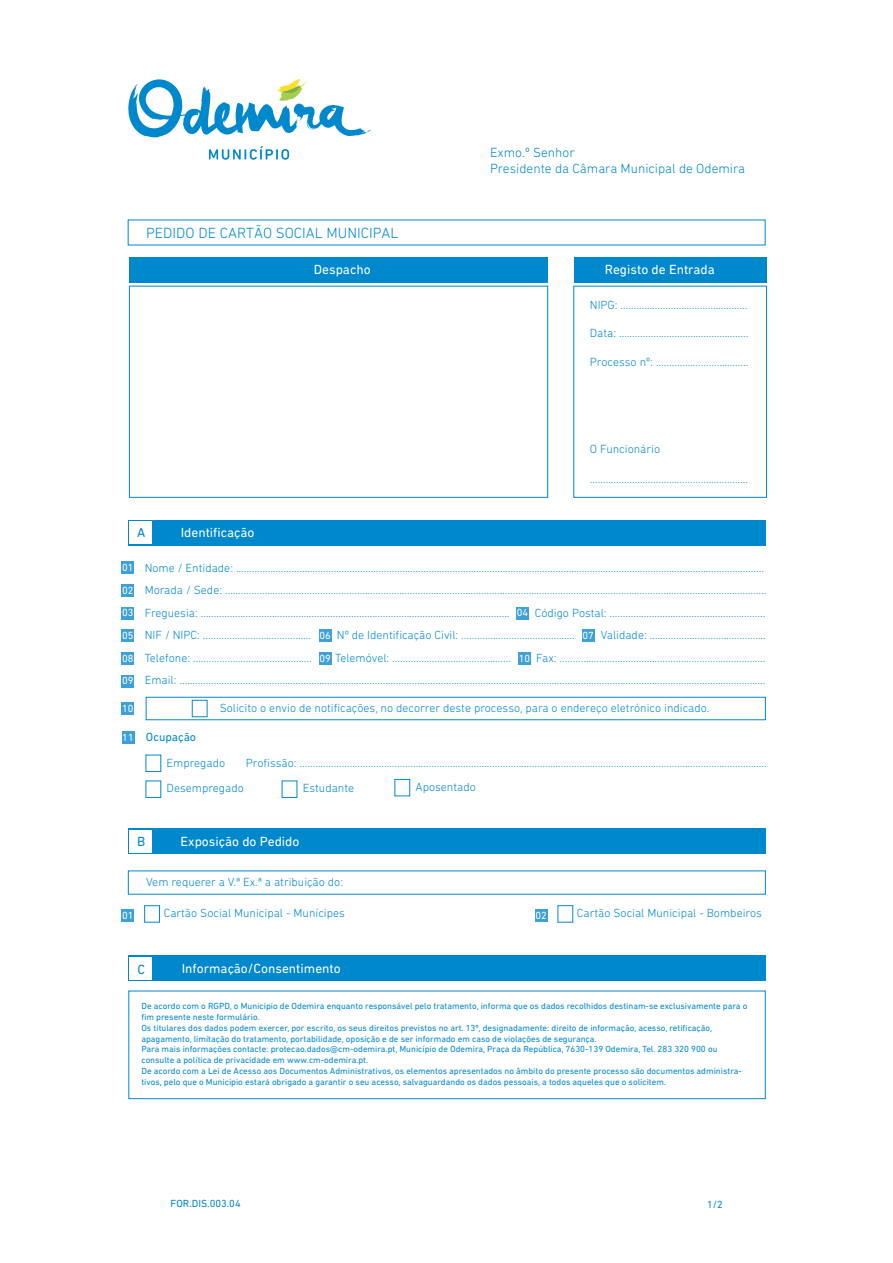
<style>
.page{position:relative;width:893px;height:1263px;background:#fff}
.page>*{position:absolute;margin:0;border:0;box-sizing:border-box;transform-origin:0 0}
.t1{font:300 15px "DIN Next Rounded LT Pro";color:#0088cd}
.t2{font:13.5px "DIN Next Rounded LT Pro";color:#fff}
.t3{font:300 13.5px/16.2px "DIN Next Rounded LT Pro";color:#0088cd}
.t4{font:13.5px "DIN Next Rounded LT Pro";color:#0088cd}
.t5{font:300 12px/22.5px "DIN Next Rounded LT Pro";color:#0088cd}
.t6{font:10.5px/22.6px "DIN Next Rounded LT Pro";color:#fff;text-align:justify}
.t7{font:10.5px "DIN Next Rounded LT Pro";color:#0088cd}
.t8{font:9px/10.8px "DIN Next Rounded LT Pro";color:#0088cd}
.s1{font-weight:400;font-size:10.5px;color:#fff}
.s2{font-weight:400}
</style>
<div class="page">
<svg style="left:209px;top:146px;width:80px;height:14px"></svg>
<svg style="left:128px;top:78px;width:243px;height:60px"></svg>
<div style="left:128px;top:520px;width:637px;height:25px;background:#0088cd"></div>
<div style="left:129px;top:521px;width:23px;height:23px;background:#fff"></div>
<div style="left:192px;top:700px;width:15px;height:17px;border:1px solid #0088cd"></div>
<div style="left:122px;top:561px;width:12px;height:13px;background:#3ea0d8"></div>
<div style="left:122px;top:584px;width:12px;height:13px;background:#3ea0d8"></div>
<div style="left:122px;top:607px;width:12px;height:12px;background:#3ea0d8"></div>
<div style="left:516px;top:607px;width:13px;height:12px;background:#3ea0d8"></div>
<div style="left:122px;top:629px;width:12px;height:13px;background:#3ea0d8"></div>
<div style="left:319px;top:629px;width:12px;height:13px;background:#3ea0d8"></div>
<div style="left:582px;top:629px;width:12px;height:13px;background:#3ea0d8"></div>
<div style="left:122px;top:652px;width:12px;height:13px;background:#3ea0d8"></div>
<div style="left:319px;top:652px;width:12px;height:13px;background:#3ea0d8"></div>
<div style="left:518px;top:652px;width:13px;height:13px;background:#3ea0d8"></div>
<div style="left:122px;top:675px;width:12px;height:12px;background:#3ea0d8"></div>
<div style="left:122px;top:702px;width:12px;height:13px;background:#3ea0d8"></div>
<div style="left:129px;top:257px;width:419px;height:25px;background:#0088cd"></div>
<div style="left:574px;top:257px;width:192px;height:25px;background:#0088cd"></div>
<div style="left:129px;top:286px;width:419px;height:212px;border:1px solid #0088cd"></div>
<div style="left:573px;top:286px;width:194px;height:212px;border:1px solid #0088cd"></div>
<div style="left:128px;top:829px;width:637px;height:25px;background:#0088cd"></div>
<div style="left:129px;top:830px;width:23px;height:23px;background:#fff"></div>
<div style="left:122px;top:909px;width:12px;height:13px;background:#3ea0d8"></div>
<div style="left:144px;top:905px;width:16px;height:17px;border:1px solid #0088cd"></div>
<div style="left:122px;top:731px;width:12px;height:13px;background:#3ea0d8"></div>
<div style="left:146px;top:755px;width:15px;height:17px;border:1px solid #0088cd"></div>
<div style="left:535px;top:909px;width:13px;height:13px;background:#3ea0d8"></div>
<div style="left:128px;top:991px;width:638px;height:108px;border:1px solid #0088cd"></div>
<div style="left:128px;top:956px;width:638px;height:25px;background:#0088cd"></div>
<div style="left:129px;top:957px;width:23px;height:23px;background:#fff"></div>
<p class="t1" style="left:146px;top:225px;width:254px">PEDIDO DE CARTÃO SOCIAL MUNICIPAL</p>
<p class="t3" style="left:490px;top:144px;width:257px">Exmo.º Senhor<br>Presidente da Câmara Municipal de Odemira</p>
<p class="t2" style="left:314px;top:262px;width:58px">Despacho</p>
<p class="t2" style="left:605px;top:262px;width:111px">Registo de Entrada</p>
<p class="t5" style="left:590px;top:294px;width:159px">NIPG: ................................................</p>
<p class="t5" style="left:590px;top:322px;width:160px">Data: .................................................</p>
<p class="t5" style="left:590px;top:351px;width:160px">Processo nº: ...................................</p>
<p class="t5" style="left:590px;top:437px;width:72px">O Funcionário</p>
<p class="t4" style="left:137px;top:524px;width:10px">A</p>
<p class="t2" style="left:181px;top:524px;width:75px">Identificação</p>
<p class="t5" style="left:590px;top:467px;width:160px">............................................................</p>
<p class="t5" style="left:145px;top:556px;width:623px">Nome / Entidade: ........................................................................................................................................................................................................<br>Morada / Sede: .............................................................................................................................................................................................................<br>Freguesia: .....................................................................................................................</p>
<p class="t6" style="left:122px;top:556px;width:13px">01<br>02<br>03</p>
<p class="t5" style="left:535px;top:601px;width:232px">Código Postal: ...........................................................</p>
<p class="t5" style="left:145px;top:624px;width:622px">NIF / NIPC: .........................................<br>Telefone: .............................................<br>Email: ..............................................................................................................................................................................................................................</p>
<p class="t5" style="left:220px;top:697px;width:491px">Solicito o envio de notificações, no decorrer deste processo, para o endereço eletrónico indicado.</p>
<p class="t6" style="left:517px;top:601px;width:13px">04</p>
<p class="t5" style="left:337px;top:624px;width:239px">Nº de Identificação Civil: ...........................................</p>
<p class="t5" style="left:601px;top:624px;width:167px">Validade: ............................................</p>
<p class="t6" style="left:122px;top:624px;width:13px">05</p>
<p class="t6" style="left:319px;top:624px;width:13px">06</p>
<p class="t6" style="left:582px;top:624px;width:13px">07</p>
<p class="t6" style="left:122px;top:647px;width:13px">08</p>
<p class="t6" style="left:319px;top:647px;width:13px">09</p>
<p class="t6" style="left:519px;top:647px;width:13px">10</p>
<p class="t6" style="left:122px;top:669px;width:13px">09</p>
<p class="t6" style="left:122px;top:697px;width:13px">10</p>
<p class="t5" style="left:335px;top:646px;width:177px">Telemóvel: .............................................</p>
<p class="t5" style="left:536px;top:646px;width:231px">Fax: ..............................................................................</p>
<p class="t5" style="left:167px;top:724px;width:60px;line-height:25.3px;text-indent:-44px"><span class="s1">11</span> <span class="s2">Ocupação<br></span>Empregado</p>
<p class="t5" style="left:246px;top:751px;width:522px">Profissão: .................................................................................................................................................................................</p>
<p class="t5" style="left:167px;top:777px;width:79px">Desempregado</p>
<p class="t5" style="left:303px;top:777px;width:53px">Estudante</p>
<p class="t5" style="left:416px;top:775px;width:62px">Aposentado</p>
<p class="t4" style="left:137px;top:833px;width:10px">B</p>
<p class="t2" style="left:181px;top:833px;width:120px">Exposição do Pedido</p>
<p class="t5" style="left:146px;top:870px;width:198px">Vem requerer a V.ª Ex.ª a atribuição do:</p>
<p class="t6" style="left:122px;top:904px;width:13px">01</p>
<p class="t5" style="left:164px;top:902px;width:183px">Cartão Social Municipal - Munícipes</p>
<p class="t4" style="left:137px;top:962px;width:9px">C</p>
<p class="t2" style="left:182px;top:960px;width:161px">Informação/Consentimento</p>
<p class="t6" style="left:535px;top:904px;width:13px">02</p>
<p class="t5" style="left:577px;top:902px;width:186px">Cartão Social Municipal - Bombeiros</p>
<p class="t8" style="left:141px;top:1001px;width:607px">De acordo com o RGPD, o Município de Odemira enquanto responsável pelo tratamento, informa que os dados recolhidos destinam-se exclusivamente para o fim presente neste formulário.<br>Os titulares dos dados podem exercer, por escrito, os seus direitos previstos no art. 13º, designadamente: direito de informação, acesso, retificação, apagamento, limitação do tratamento, portabilidade, oposição e de ser informado em caso de violações de segurança.<br>Para mais informações contacte: protecao.dados@cm-odemira.pt, Município de Odemira, Praça da República, 7630-139 Odemira, Tel. 283 320 900 ou consulte a política de privacidade em www.cm-odemira.pt.<br>De acordo com a Lei de Acesso aos Documentos Administrativos, os elementos apresentados no âmbito do presente processo são documentos administra&shy;tivos, pelo que o Município estará obrigado a garantir o seu acesso, salvaguardando os dados pessoais, a todos aqueles que o solicitem.</p>
<p class="t7" style="left:171px;top:1198px;width:72px">FOR.DIS.003.04</p>
<p class="t7" style="left:707px;top:1198px;width:17px">1/2</p>
</div>
